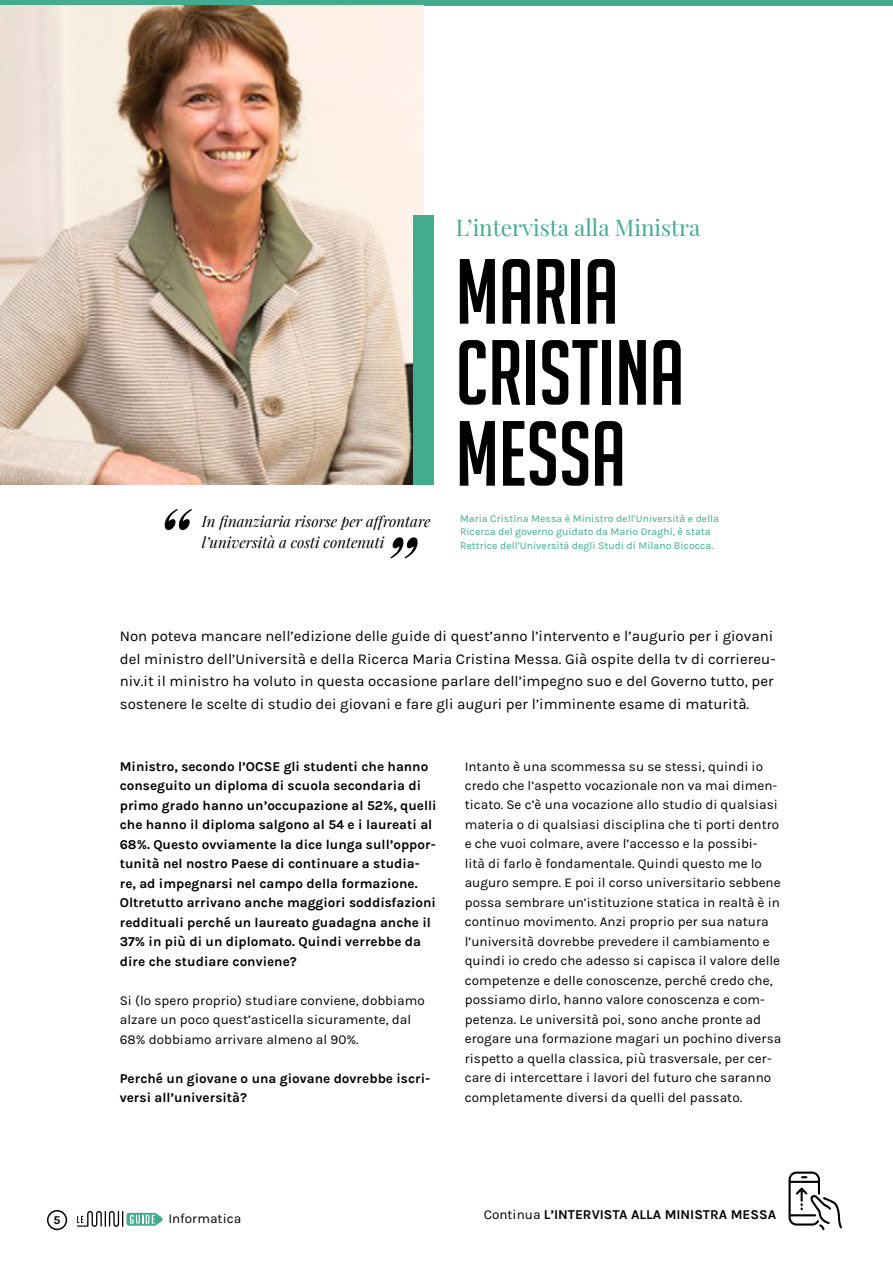
<style>
.page{position:relative;width:893px;height:1263px;background:#fff}
.page>*{position:absolute;margin:0;border:0;box-sizing:border-box;transform-origin:0 0}
.t1{font:90px/81px "Big Noodle Titling";color:#000}
.t2{font:22.5px "Playfair Display";color:#42ac8e}
.t3{font:15px/22.5px "Karla";color:#000}
.t4{font:italic 15px/21px "Playfair Display";color:#000}
.t5{font:13.5px/19.5px "Karla";color:#000}
.t6{font:700 13.5px/19.5px "Karla";color:#000}
.t7{font:700 12px "Karla";color:#000}
.t8{font:10.5px/13.5px "Karla";color:#42ac8e}
.s1{font-weight:400}
</style>
<div class="page">
<svg style="left:77px;top:1211px;width:86px;height:16px"></svg>
<div style="left:47px;top:1210px;width:20px;height:20px;border:2px solid #000;border-radius:50%"></div>
<div style="left:0;top:0;width:893px;height:6px;background:#42ac8e"></div>
<svg style="left:165px;top:509px;width:27px;height:21px"></svg>
<svg style="left:390px;top:537px;width:28px;height:21px"></svg>
<img style="left:0;top:6px;width:423px;height:478px">
<div style="left:413px;top:215px;width:20px;height:269px;background:#42ac8e"></div>
<svg style="left:788px;top:1171px;width:54px;height:59px"></svg>
<p class="t4" style="left:202px;top:509px;width:230px">In finanziaria risorse per affrontare l’università a costi contenuti</p>
<h2 class="t2" style="left:456px;top:210px;width:246px">L’intervista alla Ministra</h2>
<h1 class="t1" style="left:456px;top:251px;width:230px">MARIA<br>CRISTINA<br>MESSA</h1>
<p class="t8" style="left:460px;top:512px;width:261px">Maria Cristina Messa è Ministro dell’Università e della<br>Ricerca del governo guidato da Mario Draghi, è stata<br>Rettrice dell’Università degli Studi di Milano Bicocca.</p>
<p class="t3" style="left:120px;top:625px;width:657px">Non poteva mancare nell’edizione delle guide di quest’anno l’intervento e l’augurio per i giovani del ministro dell’Università e della Ricerca Maria Cristina Messa. Già ospite della tv di corriereu&shy;niv.it il ministro ha voluto in questa occasione parlare dell’impegno suo e del Governo tutto, per sostenere le scelte di studio dei giovani e fare gli auguri per l’imminente esame di maturità.</p>
<p class="t6" style="left:120px;top:756px;width:318px">Ministro, secondo l’OCSE gli studenti che hanno conseguito un diploma di scuola secondaria di primo grado hanno un’occupazione al 52%, quelli che hanno il diploma salgono al 54 e i laureati al 68%. Questo ovviamente la dice lunga sull’oppor&shy;tunità nel nostro Paese di continuare a studia&shy;re, ad impegnarsi nel campo della formazione.<br>Oltretutto arrivano anche maggiori soddisfazioni reddituali perché un laureato guadagna anche il 37% in più di un diplomato. Quindi verrebbe da dire che studiare conviene?</p>
<p class="t5" style="left:120px;top:990px;width:306px">Si (lo spero proprio) studiare conviene, dobbiamo alzare un poco quest’asticella sicuramente, dal<br>68% dobbiamo arrivare almeno al 90%.</p>
<p class="t6" style="left:120px;top:1068px;width:312px">Perché un giovane o una giovane dovrebbe iscri&shy;versi all’università?</p>
<p class="t5" style="left:465px;top:756px;width:318px">Intanto è una scommessa su se stessi, quindi io credo che l’aspetto vocazionale non va mai dimen&shy;ticato. Se c’è una vocazione allo studio di qualsiasi materia o di qualsiasi disciplina che ti porti dentro e che vuoi colmare, avere l’accesso e la possibi-<br>lità di farlo è fondamentale. Quindi questo me lo auguro sempre. E poi il corso universitario sebbene possa sembrare un’istituzione statica in realtà è in continuo movimento. Anzi proprio per sua natura l’università dovrebbe prevedere il cambiamento e quindi io credo che adesso si capisca il valore delle competenze e delle conoscenze, perché credo che, possiamo dirlo, hanno valore conoscenza e com&shy;petenza. Le università poi, sono anche pronte ad erogare una formazione magari un pochino diversa rispetto a quella classica, più trasversale, per cer&shy;care di intercettare i lavori del futuro che saranno completamente diversi da quelli del passato.</p>
<p class="t7" style="left:54px;top:1213px;width:8px">5</p>
<p class="t5" style="left:168px;top:1209px;width:74px">Informatica</p>
<p class="t6" style="left:484px;top:1204px;width:294px"><span class="s1">Continua</span> L’INTERVISTA ALLA MINISTRA MESSA</p>
</div>
